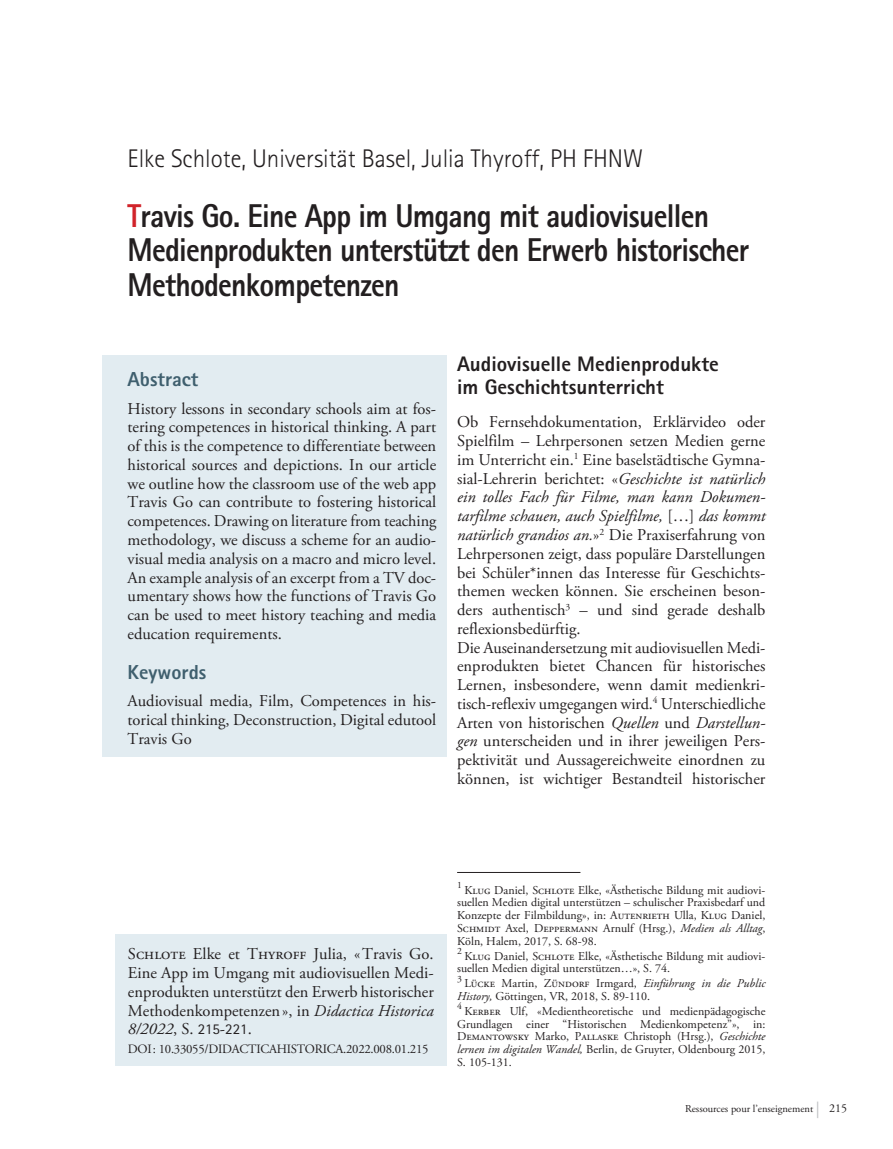
<style>
.page{position:relative;width:893px;height:1149px;background:#fff}
.page>*{position:absolute;margin:0;border:0;box-sizing:border-box;transform-origin:0 0}
.titre_suite{font:800 33px/34.5px "Rotis Sans Serif";letter-spacing:-.025em;color:#231f20;scale:.9 1}
.auteur{font:300 25.5px "Rotis Sans Serif";color:#231f20}
.titre_gauche_1{font:800 21px/22.5px "Rotis Sans Serif";color:#231f20}
.titre_gris_encadré_d{font:800 20.25px "Rotis Sans Serif";color:#3f5f6e}
.texte_allemand{font:16.5px/18.8px "Adobe Garamond Pro";color:#231f20;text-align:justify}
.texte_Abstract{font:16.5px/18.8px "Adobe Garamond Pro";color:#231f20;text-align:justify}
.Texte_keywords{font:16.5px/18.8px "Adobe Garamond Pro";color:#231f20;text-align:justify}
.texte_Abstract-2{font:12.75px "Adobe Garamond Pro";letter-spacing:-.02em;color:#231f20}
.notes{font:12px/12.8px "Adobe Garamond Pro";color:#231f20;text-align:justify}
.t1{font:10.5px "Adobe Garamond Pro";color:#231f20}
.notes-2{font:9.6px "Adobe Garamond Pro";color:#231f20}
.s1{color:#d1232a}
.s2{font-style:italic}
.s3{font-family:"Rotis Sans Serif";font-size:15px}
.s4{font-size:16.5px;color:#bcbdc0}
.s5{font-size:12px}
</style>
<div class="page">
<hr style="left:457px;top:871px;width:123px;height:1px;background:#231f20">
<div style="left:102px;top:355px;width:344px;height:401px;background:#e2ecf1"></div>
<div style="left:115px;top:934px;width:331px;height:131px;background:#e2ecf1"></div>
<p class="auteur" style="left:128px;top:143px;width:517px">Elke Schlote, Universität Basel, Julia Thyroff, PH FHNW</p>
<p class="titre_suite" style="left:128px;top:198px;width:692px"><span class="s1">T</span>ravis Go. Eine App im Umgang mit audiovisuellen<br>Medienprodukten unterstützt den Erwerb historischer<br>Methodenkompetenzen</p>
<p class="titre_gris_encadré_d" style="left:128px;top:366px;width:72px">Abstract</p>
<p class="texte_Abstract" style="left:128px;top:399px;width:310px">History lessons in secondary schools aim at fos&shy;tering competences in historical thinking. A part of this is the competence to differentiate between historical sources and depictions. In our article we outline how the classroom use of the web app Travis Go can contribute to fostering historical competences. Drawing on literature from teaching methodology, we discuss a scheme for an audio&shy;visual media analysis on a macro and micro level.<br>An example analysis of an excerpt from a TV doc&shy;umentary shows how the functions of Travis Go can be used to meet history teaching and media education requirements.</p>
<p class="titre_gris_encadré_d" style="left:128px;top:659px;width:80px">Keywords</p>
<p class="Texte_keywords" style="left:128px;top:692px;width:310px">Audiovisual media, Film, Competences in his&shy;torical thinking, Deconstruction, Digital edutool Travis Go</p>
<p class="titre_gauche_1" style="left:457px;top:352px;width:263px">Audiovisuelle Medienprodukte im Geschichtsunterricht</p>
<p class="texte_allemand" style="left:457px;top:413px;width:310px">Ob Fernsehdokumentation, Erklärvideo oder Spielfilm – Lehrpersonen setzen Medien gerne im Unterricht ein.<sup>1</sup> Eine baselstädtische Gymna&shy;sial-Lehrerin berichtet: «<span class="s2">Geschichte ist natürlich ein tolles Fach für Filme, man kann Dokumen&shy;tarfilme schauen, auch Spielfilme,</span> […] <span class="s2">das kommt natürlich grandios an.</span>»<sup>2</sup> Die Praxiserfahrung von Lehrpersonen zeigt, dass populäre Darstellungen bei Schüler*innen das Interesse für Geschichts&shy;themen wecken können. Sie erscheinen beson&shy;ders authentisch<sup>3</sup> – und sind gerade deshalb reflexionsbedürftig.</p>
<p class="texte_allemand" style="left:457px;top:638px;width:310px">Die Auseinandersetzung mit audiovisuellen Medi&shy;enprodukten bietet Chancen für historisches Lernen, insbesondere, wenn damit medienkri&shy;tisch-reflexiv umgegangen wird.<sup>4</sup> Unterschiedliche Arten von historischen <span class="s2">Quellen</span> und <span class="s2">Darstellun&shy;gen</span> unterscheiden und in ihrer jeweiligen Pers&shy;pektivität und Aussagereichweite einordnen zu können, ist wichtiger Bestandteil historischer</p>
<p class="texte_Abstract" style="left:128px;top:945px;width:307px">Schlote Elke et Thyroff Julia, «Travis Go.<br>Eine App im Umgang mit audiovisuellen Medi&shy;enprodukten unterstützt den Erwerb historischer Methodenkompetenzen», in <span class="s2">Didactica Historica 8/2022</span>, S. <span class="s3">215</span>-<span class="s3">221</span>.</p>
<p class="texte_Abstract-2" style="left:128px;top:1041px;width:302px">DOI: 10.33055/DIDACTICAHISTORICA.2022.008.01.215</p>
<p class="notes-2" style="left:457px;top:879px;width:6px">1</p>
<p class="notes" style="left:457px;top:883px;width:310px;text-indent:7px">Klug Daniel, Schlote Elke, «Ästhetische Bildung mit audiovi&shy;suellen Medien digital unterstützen – schulischer Praxisbedarf und Konzepte der Filmbildung», in: Autenrieth Ulla, Klug Daniel, Schmidt Axel, Deppermann Arnulf (Hrsg.), <span class="s2">Medien als Alltag</span>, Köln, Halem, 2017, S. 68-98.</p>
<p class="notes-2" style="left:457px;top:945px;width:6px">2</p>
<p class="notes" style="left:457px;top:949px;width:310px;text-indent:7px">Klug Daniel, Schlote Elke, «Ästhetische Bildung mit audiovi&shy;suellen Medien digital unterstützen…», S. 74.</p>
<p class="notes-2" style="left:457px;top:972px;width:6px">3</p>
<p class="notes" style="left:457px;top:977px;width:310px;text-indent:7px">Lücke Martin, Zündorf Irmgard, <span class="s2">Einführung in die Public<br>History,</span> Göttingen, VR, 2018, S. 89-110.</p>
<p class="notes-2" style="left:457px;top:1000px;width:6px">4</p>
<p class="notes" style="left:457px;top:1004px;width:310px;text-indent:7px">Kerber Ulf, «Medientheoretische und medienpädagogische Grundlagen einer “Historischen Medienkompetenz”», in:<br>Demantowsky Marko, Pallaske Christoph (Hrsg.), <span class="s2">Geschichte lernen im digitalen Wandel,</span> Berlin, de Gruyter, Oldenbourg 2015, S. 105-131.</p>
<p class="t1" style="left:685px;top:1101px;width:164px">Ressources pour l’enseignement <span class="s4">|</span> <span class="s5">215</span></p>
</div>
